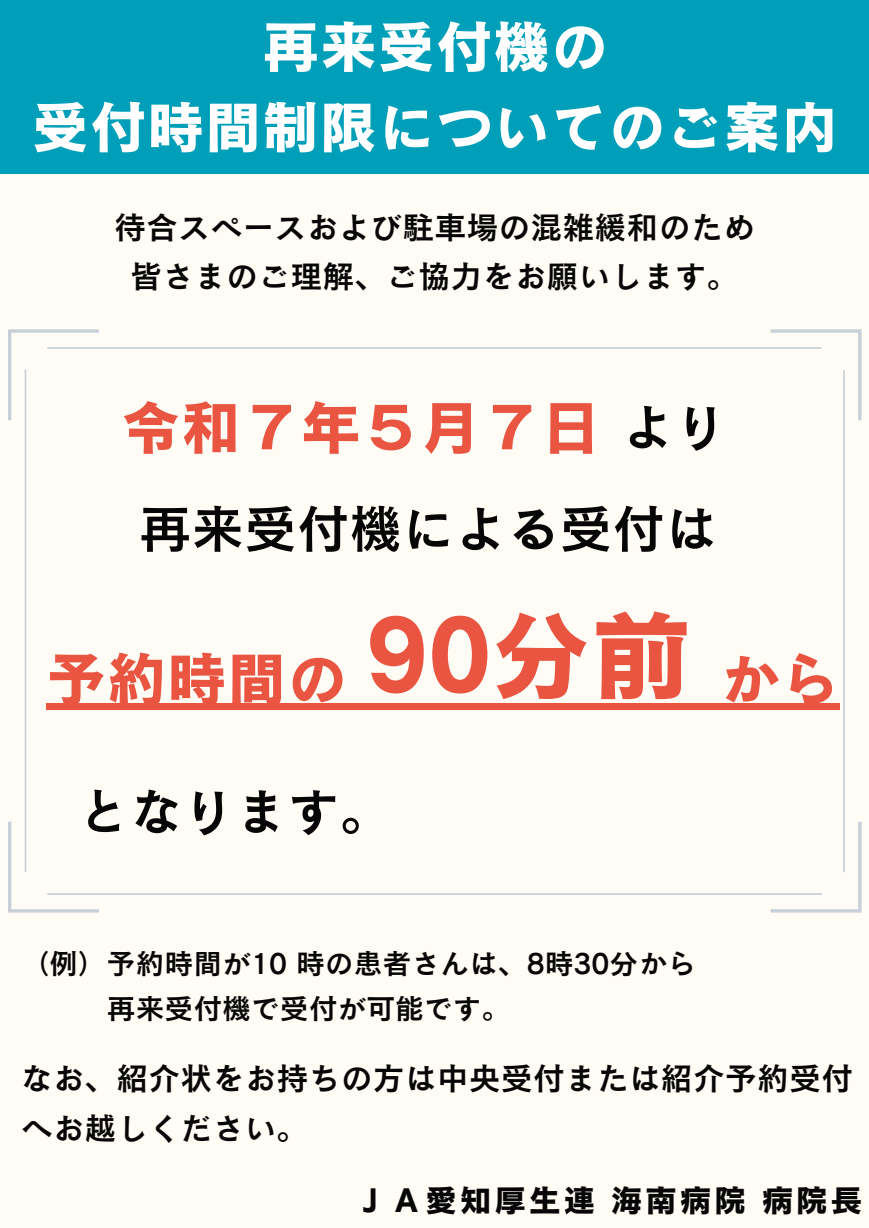
<style>
.page{position:relative;width:869px;height:1228px;background:#fff}
.page>*{position:absolute;margin:0;border:0;box-sizing:border-box;transform-origin:0 0}
.t1{font:100px "Canva Cezanne Pro N B";color:#ea5541}
.t2{font:60px "Canva Cezanne Pro N B";color:#ea5541}
.t3{font:57.6px/80.4px "Canva Cezanne Pro N B";color:#fff;text-align:center}
.t4{font:52.52px "Canva Cezanne Pro N DB";color:#060606}
.t5{font:32px/49.5px "Canva Cezanne Pro N DB";color:#060606;text-align:center}
.t6{font:32px "Canva Cezanne Pro N B";letter-spacing:.08em;color:#060606}
.t7{font:28.8px "Canva Cezanne Pro N DB";color:#060606}
</style>
<div class="page">
<div style="left:0;top:0;width:868px;height:1228px;background:#fffbf5"></div>
<div style="left:0;top:0;width:868px;height:174px;background:#009fb9"></div>
<svg style="left:8px;top:329px;width:853px;height:584px"></svg>
<div style="left:47px;top:704px;width:438px;height:6px;background:#ea5541"></div>
<div style="left:485px;top:704px;width:114px;height:6px;background:#ea5541"></div>
<div style="left:599px;top:704px;width:240px;height:6px;background:#ea5541"></div>
<p class="t3" style="left:31px;top:6px;width:808px">再来受付機の<br>受付時間制限についてのご案内</p>
<h5 class="t5" style="left:114px;top:202px;width:641px">待合スペースおよび駐車場の混雑緩和のため皆さまのご理解、ご協力をお願いします。</h5>
<h2 class="t2" style="left:121px;top:396px;width:464px">令和７年５月７日</h2>
<h3 class="t4" style="left:621px;top:400px;width:107px">より</h3>
<h3 class="t4" style="left:139px;top:502px;width:579px">再来受付機による受付は</h3>
<h1 class="t2" style="left:47px;top:648px;width:302px">予約時間の</h1>
<h3 class="t1" style="left:365px;top:604px;width:327px">90分前</h3>
<h1 class="t2" style="left:719px;top:648px;width:121px">から</h1>
<h2 class="t4" style="left:77px;top:784px;width:317px">となります。</h2>
<p class="t7" style="left:20px;top:949px;width:676px">（例）予約時間が10 時の患者さんは、8時30分から</p>
<p class="t7" style="left:107px;top:993px;width:405px">再来受付機で受付が可能です。</p>
<h5 class="t5" style="left:20px;top:1053px;width:833px;text-align:left">なお、紹介状をお持ちの方は中央受付または紹介予約受付へお越しください。</h5>
<h2 class="t6" style="left:356px;top:1184px;width:504px">ＪＡ愛知厚生連海南病院病院長</h2>
</div>
